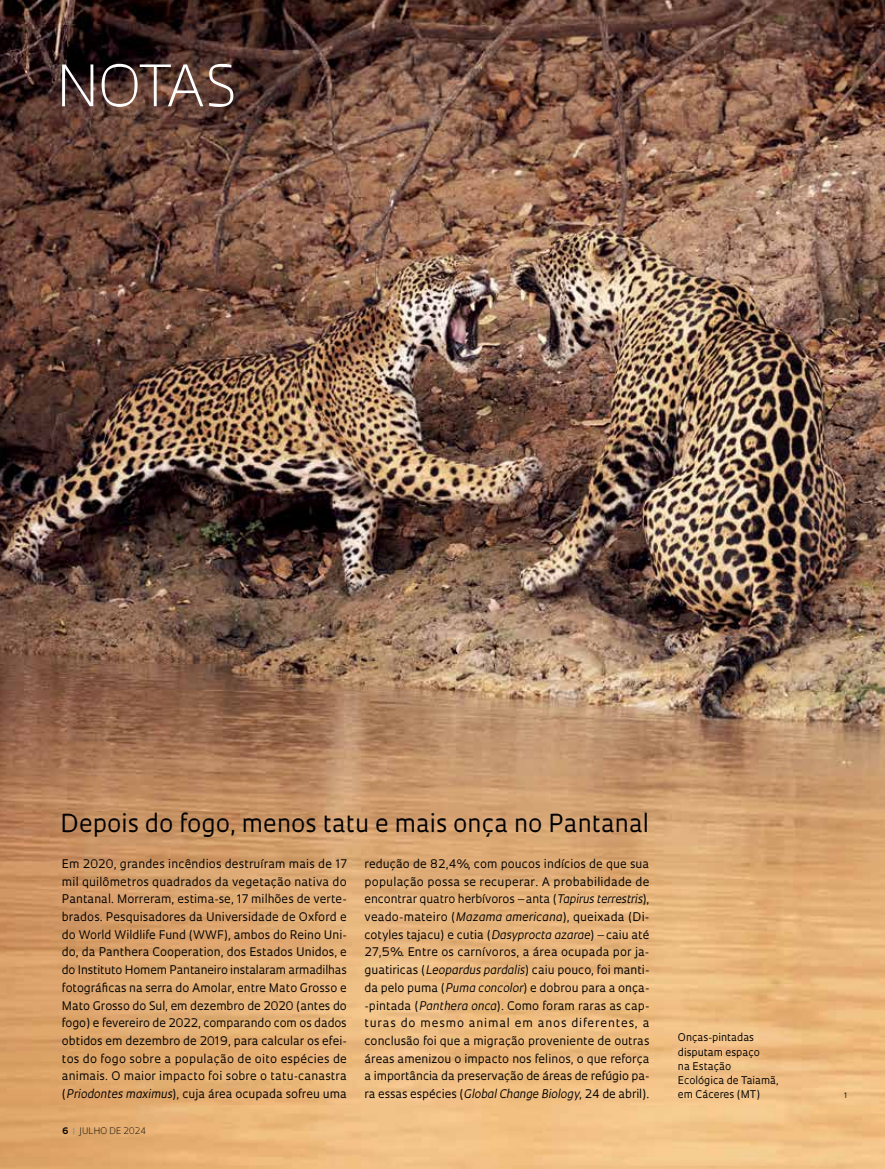
<style>
.page{position:relative;width:885px;height:1169px;background:#fff}
.page>*{position:absolute;margin:0;border:0;box-sizing:border-box;transform-origin:0 0}
.t1{font:300 55.5px "Oculum";letter-spacing:-.035em;color:#fff}
.t2{font:24px "Oculum";color:#000}
.t3{font:11.55px/17.7px "Oculum";color:#000;text-align:justify}
.t4{font:10.35px/14.1px "Oculum";color:#000}
.t5{font:300 8.7px "Oculum";color:#000}
.t6{font:7.35px "Oculum";color:#000}
.s1{font-style:italic}
.s2{font-weight:700}
.s3{font-weight:700;color:#939598}
</style>
<div class="page">
<img style="left:0;top:0;width:885px;height:1168px">
<h1 class="t1" style="left:57px;top:48px;width:182px">NOTAS</h1>
<h2 class="t2" style="left:61px;top:808px;width:590px">Depois do fogo, menos tatu e mais onça no Pantanal</h2>
<p class="t3" style="left:62px;top:854px;width:287px">Em 2020, grandes incêndios destruíram mais de 17 mil quilômetros quadrados da vegetação nativa do Pantanal. Morreram, estima-se, 17 milhões de verte&shy;brados. Pesquisadores da Universidade de Oxford e do World Wildlife Fund (WWF), ambos do Reino Uni&shy;do, da Panthera Cooperation, dos Estados Unidos, e do Instituto Homem Pantaneiro instalaram armadilhas fotográficas na serra do Amolar, entre Mato Grosso e Mato Grosso do Sul, em dezembro de 2020 (antes do fogo) e fevereiro de 2022, comparando com os dados obtidos em dezembro de 2019, para calcular os efei&shy;tos do fogo sobre a população de oito espécies de animais. O maior impacto foi sobre o tatu-canastra (<span class="s1">Priodontes maximus</span>), cuja área ocupada sofreu uma</p>
<p class="t5" style="left:62px;top:1124px;width:86px"><span class="s2">6</span> <span class="s3">|</span> JULHO DE 2024</p>
<p class="t3" style="left:365px;top:854px;width:287px">redução de 82,4%, com poucos indícios de que sua população possa se recuperar. A probabilidade de encontrar quatro herbívoros – anta (<span class="s1">Tapirus terrestris</span>), veado-mateiro (<span class="s1">Mazama americana</span>), queixada (Di&shy;cotyles tajacu) e cutia (<span class="s1">Dasyprocta azarae</span>) – caiu até 27,5%. Entre os carnívoros, a área ocupada por ja&shy;guatiricas (<span class="s1">Leopardus pardalis</span>) caiu pouco, foi manti&shy;da pelo puma (<span class="s1">Puma concolor</span>) e dobrou para a onça--pintada (<span class="s1">Panthera onca</span>). Como foram raras as cap&shy;turas do mesmo animal em anos diferentes, a conclusão foi que a migração proveniente de outras áreas amenizou o impacto nos felinos, o que reforça a importância da preservação de áreas de refúgio pa&shy;ra essas espécies (<span class="s1">Global Change Biology</span>, 24 de abril).</p>
<p class="t4" style="left:678px;top:1030px;width:102px">Onças-pintadas disputam espaço<br>na Estação<br>Ecológica de Taiamã, em Cáceres (MT)</p>
<p class="t6" style="left:844px;top:1090px;width:5px">1</p>
</div>
